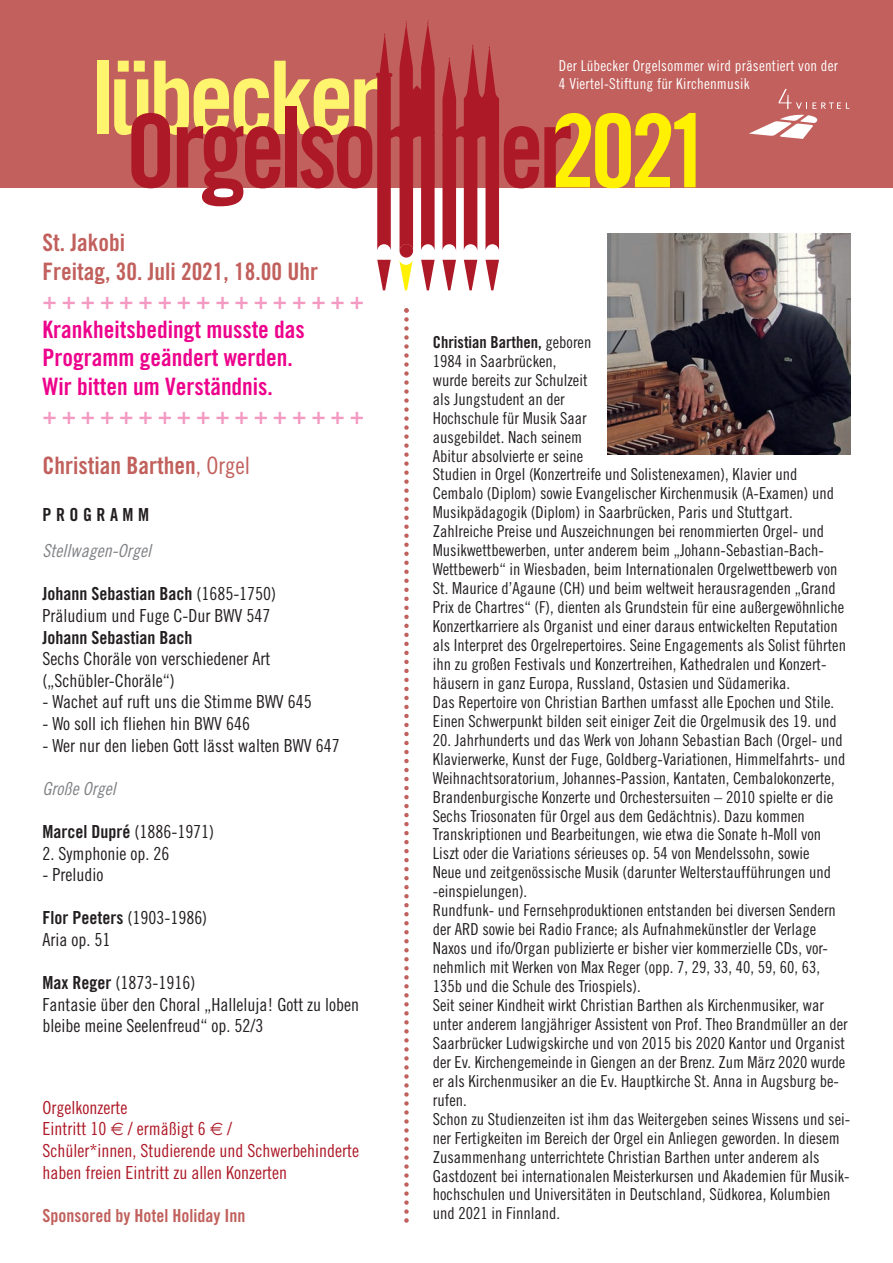
<style>
.page{position:relative;width:893px;height:1263px;background:#fff}
.page>*{position:absolute;margin:0;border:0;box-sizing:border-box;transform-origin:0 0}
.t1{font:101.55px "Trade Gothic Bold Cond Twenty";color:#fff101}
.t2{font:24px/28.8px "Trade Gothic Bold Cond Twenty";color:#ed028c}
.t3{font:24px/50.4px "Trade Gothic Bold Cond Twenty";color:#f499c2}
.t4{font:24px/28.8px "Trade Gothic Bold Cond Twenty";color:#c1605c}
.t5{font:18px/21.6px "Trade Gothic Cond Eighteen";color:#231f20}
.t6{font:18px/21.6px "Trade Gothic Cond Eighteen";color:#ad1926}
.t7{font:18px "Trade Gothic Bold Cond Twenty";color:#231f20}
.t8{font:18px "Trade Gothic Bold Cond Twenty";color:#c1605c}
.t9{font:18px "Trade Gothic Cond Eighteen Obl";color:#808285}
.t10{font:18px "Trade Gothic Bold Cond Twenty";letter-spacing:.25em;color:#231f20}
.t11{font:16.5px/18.9px "Trade Gothic Cond Eighteen";color:#231f20}
.t12{font:16.5px "Trade Gothic Bold Cond Twenty";color:#231f20}
.t13{font:15px/18px "Trade Gothic Cond Eighteen";letter-spacing:.015em;color:#fff}
.s1{color:#c1605c}
.s2{font-family:"Trade Gothic Cond Eighteen";color:#c1605c}
.s3{font-family:"Trade Gothic Cond Eighteen"}
.s4{font-family:"Trade Gothic Bold Cond Twenty"}
</style>
<div class="page">
<div style="left:0;top:0;width:893px;height:187px;background:#c1605c"></div>
<svg style="left:404px;top:308px;width:5px;height:915px"></svg>
<img style="left:607px;top:234px;width:243px;height:220px">
<div style="left:97px;top:61px;width:11px;height:73px;background:#fff46d"></div>
<svg style="left:421px;top:260px;width:14px;height:30px"></svg>
<svg style="left:464px;top:260px;width:13px;height:30px"></svg>
<svg style="left:485px;top:260px;width:14px;height:30px"></svg>
<svg style="left:377px;top:260px;width:14px;height:30px"></svg>
<div style="left:400px;top:244px;width:13px;height:14px;background:#ad1926;border-radius:50%"></div>
<svg style="left:114px;top:20px;width:321px;height:231px"></svg>
<svg style="left:442px;top:260px;width:14px;height:30px"></svg>
<svg style="left:399px;top:260px;width:14px;height:30px"></svg>
<svg style="left:442px;top:45px;width:229px;height:206px"></svg>
<svg style="left:749px;top:89px;width:101px;height:50px"></svg>
<h2 class="t4" style="left:43px;top:230px;width:277px">St. Jakobi<br>Freitag, 30. Juli 2021, 18.00 Uhr</h2>
<h2 class="t3" style="left:43px;top:277px;width:323px">+++++++++++++++++</h2>
<h2 class="t2" style="left:43px;top:317px;width:264px">Krankheitsbedingt musste das<br>Programm geändert werden.<br>Wir bitten um Verständnis.</h2>
<h2 class="t3" style="left:43px;top:392px;width:323px">+++++++++++++++++<br><span class="s1">Christian Barthen</span><span class="s2">, Orgel</span></h2>
<p class="t10" style="left:43px;top:507px;width:108px">PROGRAMM</p>
<p class="t9" style="left:43px;top:544px;width:110px">Stellwagen-Orgel</p>
<p class="t7" style="left:43px;top:587px;width:235px">Johann Sebastian Bach <span class="s3">(1685-1750)</span></p>
<p class="t5" style="left:43px;top:606px;width:229px">Präludium und Fuge C-Dur BWV 547</p>
<p class="t7" style="left:43px;top:630px;width:151px">Johann Sebastian Bach</p>
<p class="t5" style="left:43px;top:649px;width:229px">Sechs Choräle von verschiedener Art („Schübler-Choräle“)</p>
<p class="t5" style="left:43px;top:692px;width:271px">- Wachet auf ruft uns die Stimme BWV 645</p>
<p class="t5" style="left:43px;top:714px;width:209px">- Wo soll ich fliehen hin BWV 646</p>
<p class="t5" style="left:43px;top:736px;width:299px">- Wer nur den lieben Gott lässt walten BWV 647</p>
<p class="t9" style="left:43px;top:782px;width:75px">Große Orgel</p>
<p class="t7" style="left:43px;top:825px;width:173px">Marcel Dupré <span class="s3">(1886-1971)</span></p>
<p class="t5" style="left:43px;top:844px;width:128px">2. Symphonie op. 26</p>
<p class="t5" style="left:43px;top:865px;width:62px">- Preludio</p>
<p class="t7" style="left:43px;top:911px;width:166px">Flor Peeters <span class="s3">(1903-1986)</span></p>
<p class="t5" style="left:43px;top:930px;width:69px">Aria op. 51</p>
<p class="t5" style="left:43px;top:973px;width:318px"><span class="s4">Max Reger</span> (1873-1916)<br>Fantasie über den Choral „Halleluja! Gott zu loben bleibe meine Seelenfreud“ op. 52/3</p>
<p class="t6" style="left:43px;top:1098px;width:318px">Orgelkonzerte<br>Eintritt 10 / ermäßigt 6 /<br>Schüler*innen, Studierende und Schwerbehinderte haben freien Eintritt zu allen Konzerten</p>
<p class="t8" style="left:43px;top:1209px;width:204px">Sponsored by Hotel Holiday Inn</p>
<p class="t13" style="left:559px;top:58px;width:280px">Der Lübecker Orgelsommer wird präsentiert von der<br>4 Viertel-Stiftung für Kirchenmusik</p>
<h1 class="t1" style="left:666px;top:114px;width:47px">1</h1>
<p class="t12" style="left:433px;top:336px;width:160px">Christian Barthen, <span class="s3">geboren</span></p>
<p class="t11" style="left:433px;top:353px;width:415px">1984 in Saarbrücken,<br>wurde bereits zur Schulzeit<br>als Jungstudent an der<br>Hochschule für Musik Saar<br>ausgebildet. Nach seinem<br>Abitur absolvierte er seine<br>Studien in Orgel (Konzertreife und Solistenexamen), Klavier und Cembalo (Diplom) sowie Evangelischer Kirchenmusik (A-Examen) und Musikpädagogik (Diplom) in Saarbrücken, Paris und Stuttgart.<br>Zahlreiche Preise und Auszeichnungen bei renommierten Orgel- und Musikwettbewerben, unter anderem beim „Johann-Sebastian-Bach-Wettbewerb“ in Wiesbaden, beim Internationalen Orgelwettbewerb von St. Maurice d’Agaune (CH) und beim weltweit herausragenden „Grand Prix de Chartres“ (F), dienten als Grundstein für eine außergewöhnliche Konzertkarriere als Organist und einer daraus entwickelten Reputation als Interpret des Orgelrepertoires. Seine Engagements als Solist führten ihn zu großen Festivals und Konzertreihen, Kathedralen und Konzert&shy;häusern in ganz Europa, Russland, Ostasien und Südamerika.<br>Das Repertoire von Christian Barthen umfasst alle Epochen und Stile.<br>Einen Schwerpunkt bilden seit einiger Zeit die Orgelmusik des 19. und</p>
<p class="t11" style="left:433px;top:732px;width:419px">20. Jahrhunderts und das Werk von Johann Sebastian Bach (Orgel- und Klavierwerke, Kunst der Fuge, Goldberg-Variationen, Himmelfahrts- und Weihnachtsoratorium, Johannes-Passion, Kantaten, Cembalokonzerte, Brandenburgische Konzerte und Orchestersuiten – 2010 spielte er die Sechs Triosonaten für Orgel aus dem Gedächtnis). Dazu kommen Transkriptionen und Bearbeitungen, wie etwa die Sonate h-Moll von Liszt oder die Variations sérieuses op. 54 von Mendelssohn, sowie<br>Neue und zeitgenössische Musik (darunter Welterstaufführungen und -einspielungen).<br>Rundfunk- und Fernsehproduktionen entstanden bei diversen Sendern der ARD sowie bei Radio France; als Aufnahmekünstler der Verlage Naxos und ifo/Organ publizierte er bisher vier kommerzielle CDs, vor&shy;nehmlich mit Werken von Max Reger (opp. 7, 29, 33, 40, 59, 60, 63, 135b und die Schule des Triospiels).<br>Seit seiner Kindheit wirkt Christian Barthen als Kirchenmusiker, war unter anderem langjähriger Assistent von Prof. Theo Brandmüller an der Saarbrücker Ludwigskirche und von 2015 bis 2020 Kantor und Organist der Ev. Kirchengemeinde in Giengen an der Brenz. Zum März 2020 wurde er als Kirchenmusiker an die Ev. Hauptkirche St. Anna in Augsburg be&shy;rufen.<br>Schon zu Studienzeiten ist ihm das Weitergeben seines Wissens und sei&shy;ner Fertigkeiten im Bereich der Orgel ein Anliegen geworden. In diesem Zusammenhang unterrichtete Christian Barthen unter anderem als Gastdozent bei internationalen Meisterkursen und Akademien für Musik&shy;hochschulen und Universitäten in Deutschland, Südkorea, Kolumbien und 2021 in Finnland.</p>
</div>
